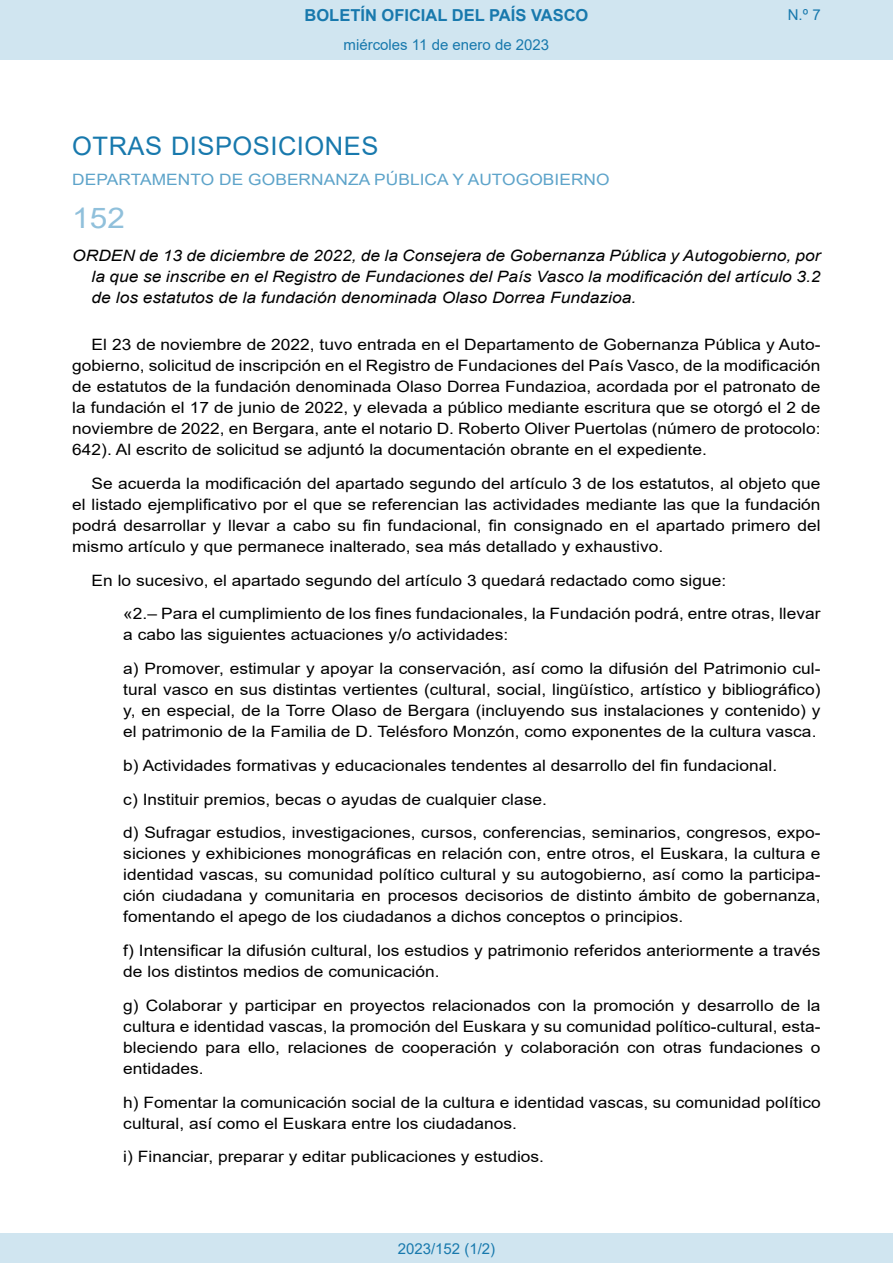
<style>
.page{position:relative;width:893px;height:1263px;background:#fff}
.page>*{position:absolute;margin:0;border:0;box-sizing:border-box;transform-origin:0 0}
.BOPVOrden{font:28.5px "Arial";color:#90c0db;scale:1.11 1}
.BOPVSeccion{font:25.5px "Arial";letter-spacing:.02em;color:#1879ad}
.t1{font:700 16.5px "Arial";color:#1879ad}
.BOPVDetalle2{font:15.6px/21px "Arial";color:#000;scale:1.11 1}
.BOPVDetalle{font:15.6px/21px "Arial";color:#000;text-align:justify;scale:1.11 1}
.BOPVTitulo{font:italic 15.6px/21px "Arial";color:#000;text-align:justify;scale:1.11 1}
.BOPVOrganismo{font:15.6px "Arial";letter-spacing:.005em;color:#5ea4ca;scale:1.11 1}
.Paginacion_Centro{font:15px "Arial";color:#1879ad}
</style>
<div class="page">
<div style="left:0;top:0;width:893px;height:60px;background:#d0e5f0"></div>
<div style="left:0;top:1233px;width:893px;height:30px;background:#d0e5f0"></div>
<p class="t1" style="left:305px;top:3px;width:285px">BOLETÍN OFICIAL DEL PAÍS VASCO</p>
<p class="Paginacion_Centro" style="left:344px;top:35px;width:207px">miércoles 11 de enero de 2023</p>
<p class="Paginacion_Centro" style="left:788px;top:5px;width:34px">N.º 7</p>
<p class="BOPVSeccion" style="left:72px;top:128px;width:308px">OTRAS DISPOSICIONES</p>
<p class="BOPVOrganismo" style="left:72px;top:169px;width:486px">DEPARTAMENTO DE GOBERNANZA PÚBLICA Y AUTOGOBIERNO</p>
<p class="BOPVOrden" style="left:72px;top:198px;width:49px">152</p>
<p class="BOPVTitulo" style="left:92px;top:246px;width:658px;text-indent:-19px">ORDEN de 13 de diciembre de 2022, de la Consejera de Gobernanza Pública y Autogobierno, por la que se inscribe en el Registro de Fundaciones del País Vasco la modificación del artículo 3.2 de los estatutos de la fundación denominada Olaso Dorrea Fundazioa.</p>
<p class="BOPVDetalle" style="left:72px;top:334px;width:676px;text-indent:19px">El 23 de noviembre de 2022, tuvo entrada en el Departamento de Gobernanza Pública y Auto&shy;gobierno, solicitud de inscripción en el Registro de Fundaciones del País Vasco, de la modificación de estatutos de la fundación denominada Olaso Dorrea Fundazioa, acordada por el patronato de la fundación el 17 de junio de 2022, y elevada a público mediante escritura que se otorgó el 2 de noviembre de 2022, en Bergara, ante el notario D. Roberto Oliver Puertolas (número de protocolo:<br>642). Al escrito de solicitud se adjuntó la documentación obrante en el expediente.</p>
<p class="BOPVDetalle" style="left:72px;top:473px;width:676px;text-indent:19px">Se acuerda la modificación del apartado segundo del artículo 3 de los estatutos, al objeto que el listado ejemplificativo por el que se referencian las actividades mediante las que la fundación podrá desarrollar y llevar a cabo su fin fundacional, fin consignado en el apartado primero del mismo artículo y que permanece inalterado, sea más detallado y exhaustivo.</p>
<p class="BOPVDetalle" style="left:92px;top:569px;width:573px">En lo sucesivo, el apartado segundo del artículo 3 quedará redactado como sigue:</p>
<p class="BOPVDetalle2" style="left:123px;top:603px;width:630px">«2.– Para el cumplimiento de los fines fundacionales, la Fundación podrá, entre otras, llevar a cabo las siguientes actuaciones y/o actividades:</p>
<p class="BOPVDetalle2" style="left:123px;top:658px;width:630px;text-align:justify">a) Promover, estimular y apoyar la conservación, así como la difusión del Patrimonio cul&shy;tural vasco en sus distintas vertientes (cultural, social, lingüístico, artístico y bibliográfico) y, en especial, de la Torre Olaso de Bergara (incluyendo sus instalaciones y contenido) y el patrimonio de la Familia de D. Telésforo Monzón, como exponentes de la cultura vasca.</p>
<p class="BOPVDetalle2" style="left:123px;top:755px;width:591px">b) Actividades formativas y educacionales tendentes al desarrollo del fin fundacional.</p>
<p class="BOPVDetalle2" style="left:123px;top:788px;width:383px">c) Instituir premios, becas o ayudas de cualquier clase.</p>
<p class="BOPVDetalle2" style="left:123px;top:822px;width:630px;text-align:justify">d) Sufragar estudios, investigaciones, cursos, conferencias, seminarios, congresos, expo&shy;siciones y exhibiciones monográficas en relación con, entre otros, el Euskara, la cultura e identidad vascas, su comunidad político cultural y su autogobierno, así como la participa&shy;ción ciudadana y comunitaria en procesos decisorios de distinto ámbito de gobernanza, fomentando el apego de los ciudadanos a dichos conceptos o principios.</p>
<p class="BOPVDetalle2" style="left:123px;top:940px;width:630px">f) Intensificar la difusión cultural, los estudios y patrimonio referidos anteriormente a través de los distintos medios de comunicación.</p>
<p class="BOPVDetalle2" style="left:123px;top:995px;width:630px;text-align:justify">g) Colaborar y participar en proyectos relacionados con la promoción y desarrollo de la cultura e identidad vascas, la promoción del Euskara y su comunidad político-cultural, esta&shy;bleciendo para ello, relaciones de cooperación y colaboración con otras fundaciones o entidades.</p>
<p class="BOPVDetalle2" style="left:123px;top:1091px;width:630px">h) Fomentar la comunicación social de la cultura e identidad vascas, su comunidad político cultural, así como el Euskara entre los ciudadanos.</p>
<p class="BOPVDetalle2" style="left:123px;top:1146px;width:381px">i) Financiar, preparar y editar publicaciones y estudios.</p>
<p class="Paginacion_Centro" style="left:398px;top:1238px;width:99px">2023/152 (1/2)</p>
</div>
